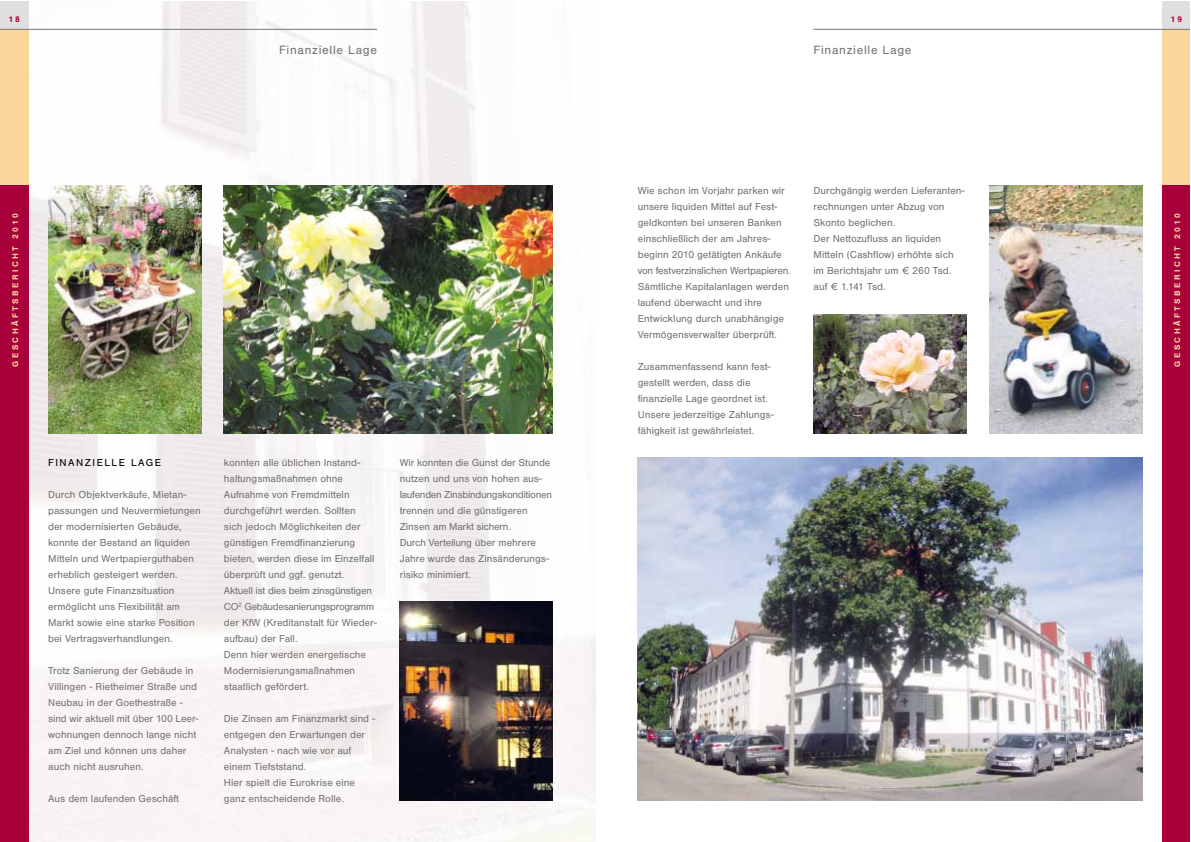
<style>
.page{position:relative;width:1191px;height:842px;background:#fff}
.page>*{position:absolute;margin:0;border:0;box-sizing:border-box;transform-origin:0 0}
.t1{font:12.5px "Sans";letter-spacing:.055em;color:#777}
.t2{font:10.5px/16px "Sans";color:#777}
.t3{font:10.5px "Sans";letter-spacing:.14em;color:#000}
.t4{font:700 8.5px "Sans";letter-spacing:.28em;color:#fad69b}
.t5{font:700 8.5px "Sans";color:#a7003b}
</style>
<div class="page">
<img style="left:28px;top:1px;width:567px;height:841px">
<div style="left:1162px;top:1px;width:28px;height:841px;background:#dfdfdf"></div>
<div style="left:1162px;top:29px;width:28px;height:786px;background:#fad69b"></div>
<div style="left:1162px;top:185px;width:28px;height:657px;background:#a7003b"></div>
<hr style="left:814px;top:29px;width:376px;height:1px;background:#777">
<img style="left:48px;top:185px;width:153px;height:248px">
<img style="left:989px;top:185px;width:153px;height:248px">
<img style="left:400px;top:602px;width:153px;height:198px">
<img style="left:224px;top:185px;width:329px;height:248px">
<img style="left:638px;top:457px;width:504px;height:343px">
<div style="left:0;top:1px;width:28px;height:841px;background:#dfdfdf"></div>
<div style="left:0;top:29px;width:28px;height:786px;background:#fad69b"></div>
<div style="left:0;top:185px;width:28px;height:657px;background:#a7003b"></div>
<hr style="left:0;top:29px;width:377px;height:1px;background:#777">
<img style="left:814px;top:314px;width:153px;height:120px">
<p class="t5" style="left:8px;top:16px;width:13px">18</p>
<p class="t1" style="left:279px;top:45px;width:99px">Finanzielle Lage</p>
<p class="t4" style="left:12px;top:367px;width:155px;rotate:-90deg">GESCHÄFTSBERICHT 2010</p>
<p class="t3" style="left:48px;top:458px;width:115px">FINANZIELLE LAGE</p>
<p class="t2" style="left:48px;top:487px;width:154px">Durch Objektverkäufe, Mietan&shy;passungen und Neuvermietungen der modernisierten Gebäude, konnte der Bestand an liquiden<br>Mitteln und Wertpapierguthaben erheblich gesteigert werden.<br>Unsere gute Finanzsituation ermöglicht uns Flexibilität am<br>Markt sowie eine starke Position bei Vertragsverhandlungen.</p>
<p class="t2" style="left:48px;top:663px;width:152px">Trotz Sanierung der Gebäude in<br>Villingen - Rietheimer Straße und<br>Neubau in der Goethestraße - sind wir aktuell mit über 100 Leer&shy;wohnungen dennoch lange nicht am Ziel und können uns daher auch nicht ausruhen.</p>
<p class="t2" style="left:48px;top:791px;width:132px">Aus dem laufenden Geschäft</p>
<p class="t2" style="left:224px;top:455px;width:154px">konnten alle üblichen Instand&shy;haltungsmaßnahmen ohne<br>Aufnahme von Fremdmitteln durchgeführt werden. Sollten sich jedoch Möglichkeiten der günstigen Fremdfinanzierung bieten, werden diese im Einzelfall überprüft und ggf. genutzt.<br>Aktuell ist dies beim zinsgünstigen<br>CO<sup>2</sup> Gebäudesanierungsprogramm der KfW (Kreditanstalt für Wieder&shy;aufbau) der Fall.<br>Denn hier werden energetische<br>Modernisierungsmaßnahmen staatlich gefördert.</p>
<p class="t2" style="left:224px;top:711px;width:153px">Die Zinsen am Finanzmarkt sind - entgegen den Erwartungen der<br>Analysten - nach wie vor auf einem Tiefststand.<br>Hier spielt die Eurokrise eine ganz entscheidende Rolle.</p>
<p class="t2" style="left:400px;top:455px;width:154px">Wir konnten die Gunst der Stunde nutzen und uns von hohen aus&shy;laufenden Zinsbindungskonditionen trennen und die günstigeren<br>Zinsen am Markt sichern.<br>Durch Verteilung über mehrere<br>Jahre wurde das Zinsänderungs&shy;risiko minimiert.</p>
<p class="t1" style="left:814px;top:45px;width:99px">Finanzielle Lage</p>
<p class="t2" style="left:638px;top:183px;width:155px">Wie schon im Vorjahr parken wir unsere liquiden Mittel auf Fest&shy;geldkonten bei unseren Banken einschließlich der am Jahres&shy;beginn 2010 getätigten Ankäufe von festverzinslichen Wertpapieren.<br>Sämtliche Kapitalanlagen werden laufend überwacht und ihre<br>Entwicklung durch unabhängige<br>Vermögensverwalter überprüft.</p>
<p class="t2" style="left:638px;top:359px;width:138px">Zusammenfassend kann fest&shy;gestellt werden, dass die finanzielle Lage geordnet ist.<br>Unsere jederzeitige Zahlungs&shy;fähigkeit ist gewährleistet.</p>
<p class="t2" style="left:814px;top:183px;width:153px">Durchgängig werden Lieferanten&shy;rechnungen unter Abzug von<br>Skonto beglichen.<br>Der Nettozufluss an liquiden<br>Mitteln (Cashflow) erhöhte sich im Berichtsjahr um ¤ 260 Tsd. auf ¤ 1.141 Tsd.</p>
<p class="t5" style="left:1171px;top:16px;width:13px">19</p>
<p class="t4" style="left:1174px;top:367px;width:155px;rotate:-90deg">GESCHÄFTSBERICHT 2010</p>
</div>
